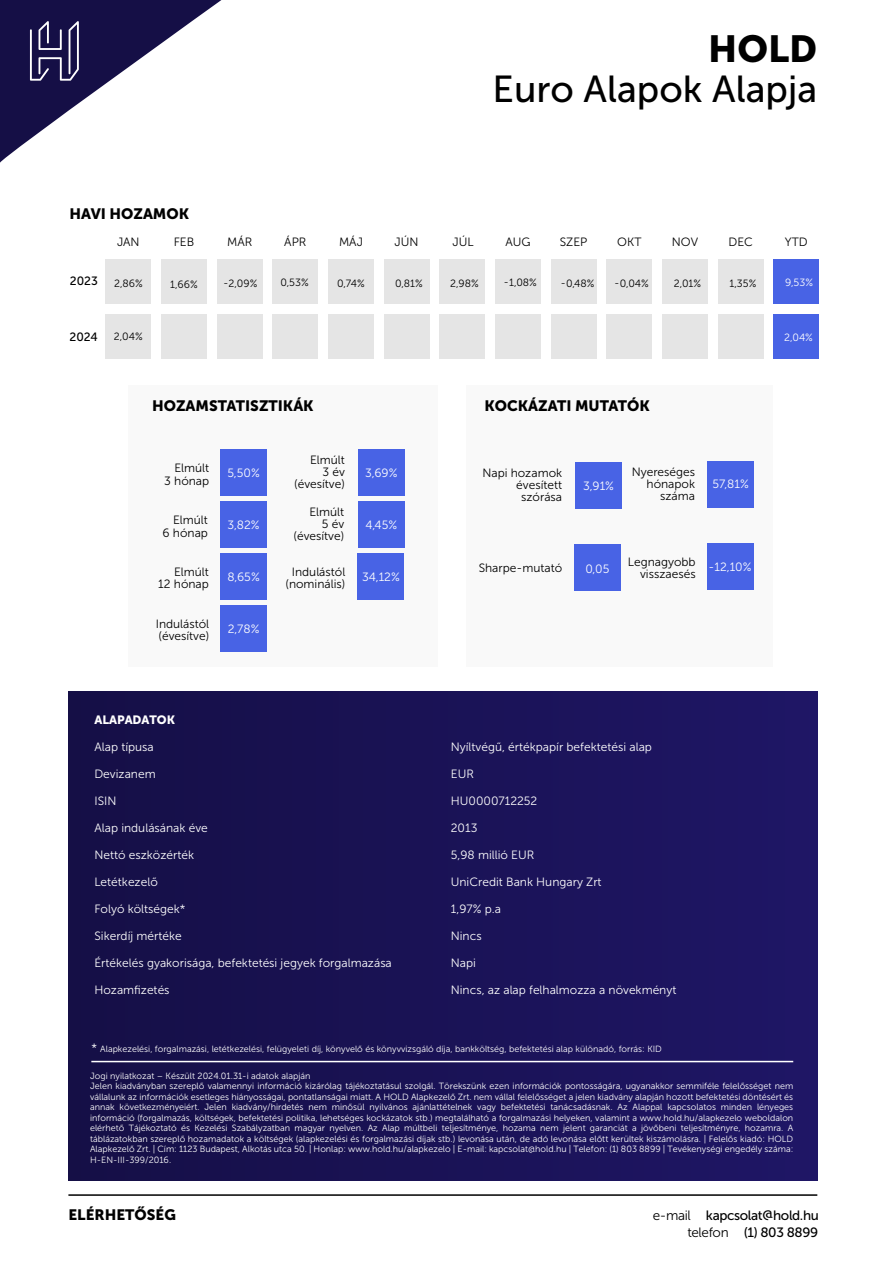
<style>
.page{position:relative;width:893px;height:1263px;background:#fff}
.page>*{position:absolute;margin:0;border:0;box-sizing:border-box;transform-origin:0 0}
.t1{font:37.5px "Museo Sans 500";color:#000}
.t2{font:37.5px "Museo Sans 900";color:#000}
.t3{font:15px "Museo Sans 900";color:#000}
.t4{font:13.5px "Museo Sans 500";letter-spacing:-.03em;color:#000}
.t5{font:12px "Museo Sans 300";color:#fff}
.t6{font:12px/12.3px "Museo Sans 300";color:#000;text-align:right}
.t7{font:12px "Museo Sans 900";color:#fff}
.t8{font:12px "Museo Sans 500";color:#000}
.t9{font:10.5px "Museo Sans 300";color:#000}
.t10{font:10.5px "Museo Sans 300";color:#fff}
.t11{font:9px/10.5px "Museo Sans 300";color:#fff}
.s1{font-size:12px}
.s2{font-family:"Museo Sans 300"}
</style>
<div class="page">
<div style="left:106px;top:259px;width:45px;height:45px;background:#e5e5e5"></div>
<div style="left:161px;top:259px;width:45px;height:45px;background:#e5e5e5"></div>
<div style="left:217px;top:259px;width:45px;height:45px;background:#e5e5e5"></div>
<div style="left:773px;top:259px;width:45px;height:45px;background:#4863e5"></div>
<div style="left:106px;top:314px;width:45px;height:45px;background:#e5e5e5"></div>
<div style="left:161px;top:314px;width:45px;height:45px;background:#e5e5e5"></div>
<div style="left:217px;top:314px;width:45px;height:45px;background:#e5e5e5"></div>
<div style="left:273px;top:314px;width:45px;height:45px;background:#e5e5e5"></div>
<div style="left:328px;top:314px;width:45px;height:45px;background:#e5e5e5"></div>
<div style="left:384px;top:314px;width:45px;height:45px;background:#e5e5e5"></div>
<div style="left:440px;top:314px;width:45px;height:45px;background:#e5e5e5"></div>
<div style="left:495px;top:314px;width:45px;height:45px;background:#e5e5e5"></div>
<div style="left:551px;top:314px;width:45px;height:45px;background:#e5e5e5"></div>
<div style="left:606px;top:314px;width:45px;height:45px;background:#e5e5e5"></div>
<div style="left:662px;top:314px;width:45px;height:45px;background:#e5e5e5"></div>
<div style="left:718px;top:314px;width:45px;height:45px;background:#e5e5e5"></div>
<div style="left:773px;top:314px;width:45px;height:45px;background:#4863e5"></div>
<div style="left:273px;top:259px;width:45px;height:45px;background:#e5e5e5"></div>
<div style="left:328px;top:259px;width:45px;height:45px;background:#e5e5e5"></div>
<div style="left:384px;top:259px;width:45px;height:45px;background:#e5e5e5"></div>
<div style="left:440px;top:259px;width:45px;height:45px;background:#e5e5e5"></div>
<div style="left:495px;top:259px;width:45px;height:45px;background:#e5e5e5"></div>
<div style="left:551px;top:259px;width:45px;height:45px;background:#e5e5e5"></div>
<div style="left:606px;top:259px;width:45px;height:45px;background:#e5e5e5"></div>
<div style="left:662px;top:259px;width:45px;height:45px;background:#e5e5e5"></div>
<div style="left:718px;top:259px;width:45px;height:45px;background:#e5e5e5"></div>
<div style="left:128px;top:385px;width:310px;height:282px;background:#f9f9f9"></div>
<div style="left:358px;top:449px;width:46px;height:47px;background:#4863e5"></div>
<div style="left:358px;top:501px;width:46px;height:47px;background:#4863e5"></div>
<div style="left:220px;top:605px;width:47px;height:46px;background:#4863e5"></div>
<div style="left:357px;top:553px;width:47px;height:47px;background:#4863e5"></div>
<div style="left:220px;top:449px;width:47px;height:47px;background:#4863e5"></div>
<div style="left:220px;top:501px;width:47px;height:47px;background:#4863e5"></div>
<div style="left:220px;top:553px;width:47px;height:47px;background:#4863e5"></div>
<div style="left:466px;top:386px;width:306px;height:281px;background:#f9f9f9"></div>
<div style="left:707px;top:461px;width:47px;height:46px;background:#4863e5"></div>
<div style="left:575px;top:462px;width:47px;height:46px;background:#4863e5"></div>
<div style="left:706px;top:543px;width:47px;height:46px;background:#4863e5"></div>
<div style="left:574px;top:544px;width:46px;height:47px;background:#4863e5"></div>
<svg style="left:0;top:0;width:221px;height:163px"></svg>
<hr style="left:68px;top:1194px;width:749px;height:2px;background:#000">
<div style="left:69px;top:691px;width:748px;height:490px;background:linear-gradient(to right,#150f46,#1f1666)"></div>
<hr style="left:91px;top:1061px;width:702px;height:1px;background:#fff">
<h1 class="t2" style="left:708px;top:28px;width:110px">HOLD</h1>
<h1 class="t1" style="left:492px;top:69px;width:326px">Euro Alapok Alapja</h1>
<h2 class="t3" style="left:70px;top:205px;width:121px">HAVI HOZAMOK</h2>
<h3 class="t6" style="left:117px;top:235px;width:24px">JAN</h3>
<h3 class="t6" style="left:174px;top:235px;width:22px">FEB</h3>
<h3 class="t6" style="left:227px;top:235px;width:27px">MÁR</h3>
<h3 class="t6" style="left:284px;top:235px;width:24px">ÁPR</h3>
<h3 class="t6" style="left:339px;top:235px;width:25px">MÁJ</h3>
<h3 class="t6" style="left:394px;top:235px;width:26px">JÚN</h3>
<h3 class="t6" style="left:452px;top:235px;width:23px">JÚL</h3>
<h3 class="t6" style="left:505px;top:235px;width:27px">AUG</h3>
<h3 class="t6" style="left:560px;top:235px;width:29px">SZEP</h3>
<h3 class="t6" style="left:617px;top:235px;width:26px">OKT</h3>
<h3 class="t6" style="left:671px;top:235px;width:28px">NOV</h3>
<h3 class="t6" style="left:728px;top:235px;width:26px">DEC</h3>
<h3 class="t6" style="left:784px;top:235px;width:24px">YTD</h3>
<h3 class="t8" style="left:70px;top:275px;width:30px">2023</h3>
<p class="t9" style="left:114px;top:278px;width:30px">2,86%</p>
<p class="t9" style="left:170px;top:279px;width:29px">1,66%</p>
<p class="t9" style="left:223px;top:278px;width:36px">-2,09%</p>
<p class="t9" style="left:280px;top:277px;width:30px">0,53%</p>
<p class="t9" style="left:337px;top:277px;width:29px">0,74%</p>
<p class="t9" style="left:395px;top:278px;width:29px">0,81%</p>
<p class="t9" style="left:450px;top:277px;width:30px">2,98%</p>
<p class="t9" style="left:503px;top:277px;width:35px">-1,08%</p>
<p class="t10" style="left:785px;top:276px;width:29px">9,53%</p>
<p class="t9" style="left:560px;top:278px;width:36px">-0,48%</p>
<p class="t9" style="left:614px;top:277px;width:36px">-0,04%</p>
<p class="t9" style="left:673px;top:278px;width:29px">2,01%</p>
<p class="t9" style="left:729px;top:278px;width:28px">1,35%</p>
<h3 class="t8" style="left:70px;top:330px;width:30px">2024</h3>
<p class="t9" style="left:114px;top:331px;width:30px">2,04%</p>
<p class="t10" style="left:784px;top:332px;width:30px">2,04%</p>
<h2 class="t3" style="left:152px;top:397px;width:163px">HOZAMSTATISZTIKÁK</h2>
<h3 class="t6" style="left:164px;top:462px;width:46px">Elmúlt<br>3 hónap</h3>
<h3 class="t5" style="left:227px;top:467px;width:34px">5,50%</h3>
<h3 class="t6" style="left:294px;top:454px;width:52px">Elmúlt<br>3 év (évesítve)</h3>
<h3 class="t5" style="left:365px;top:467px;width:34px">3,69%</h3>
<h3 class="t6" style="left:162px;top:514px;width:47px">Elmúlt<br>6 hónap</h3>
<h3 class="t5" style="left:227px;top:519px;width:34px">3,82%</h3>
<h3 class="t6" style="left:293px;top:505px;width:52px">Elmúlt<br>5 év (évesítve)</h3>
<h3 class="t5" style="left:365px;top:519px;width:33px">4,45%</h3>
<h3 class="t6" style="left:158px;top:566px;width:52px">Elmúlt<br>12 hónap</h3>
<h3 class="t5" style="left:227px;top:571px;width:34px">8,65%</h3>
<h3 class="t6" style="left:285px;top:566px;width:61px;text-align:center">Indulástól (nominális)</h3>
<h3 class="t5" style="left:362px;top:571px;width:39px">34,12%</h3>
<h3 class="t6" style="left:156px;top:618px;width:55px;text-align:left">Indulástól (évesítve)</h3>
<h3 class="t5" style="left:228px;top:622px;width:33px">2,78%</h3>
<h2 class="t3" style="left:484px;top:397px;width:167px">KOCKÁZATI MUTATÓK</h2>
<h3 class="t6" style="left:482px;top:467px;width:81px">Napi hozamok évesített szórása</h3>
<h3 class="t5" style="left:583px;top:479px;width:32px">3,91%</h3>
<h3 class="t6" style="left:631px;top:466px;width:65px">Nyereséges hónapok száma</h3>
<h3 class="t5" style="left:712px;top:478px;width:38px">57,81%</h3>
<h3 class="t6" style="left:478px;top:562px;width:85px">Sharpe-mutató</h3>
<h3 class="t5" style="left:585px;top:562px;width:26px">0,05</h3>
<h3 class="t6" style="left:628px;top:556px;width:69px">Legnagyobb visszaesés</h3>
<h3 class="t5" style="left:708px;top:560px;width:45px">-12,10%</h3>
<h3 class="t7" style="left:94px;top:713px;width:82px">ALAPADATOK</h3>
<h3 class="t5" style="left:94px;top:740px;width:61px">Alap típusa</h3>
<h3 class="t5" style="left:94px;top:767px;width:63px">Devizanem</h3>
<h3 class="t5" style="left:94px;top:794px;width:24px">ISIN</h3>
<h3 class="t5" style="left:94px;top:821px;width:115px">Alap indulásának éve</h3>
<h3 class="t5" style="left:94px;top:848px;width:101px">Nettó eszközérték</h3>
<h3 class="t5" style="left:94px;top:875px;width:65px">Letétkezelő</h3>
<h3 class="t5" style="left:94px;top:902px;width:92px">Folyó költségek*</h3>
<h3 class="t5" style="left:94px;top:929px;width:89px">Sikerdíj mértéke</h3>
<h3 class="t5" style="left:94px;top:956px;width:299px">Értékelés gyakorisága, befektetési jegyek forgalmazása</h3>
<h3 class="t5" style="left:94px;top:983px;width:77px">Hozamfizetés</h3>
<h3 class="t5" style="left:451px;top:740px;width:203px">Nyíltvégű, értékpapír befektetési alap</h3>
<h3 class="t5" style="left:451px;top:767px;width:25px">EUR</h3>
<h3 class="t5" style="left:451px;top:794px;width:88px">HU0000712252</h3>
<h3 class="t5" style="left:451px;top:821px;width:28px">2013</h3>
<h3 class="t5" style="left:451px;top:848px;width:85px">5,98 millió EUR</h3>
<h3 class="t5" style="left:451px;top:875px;width:152px">UniCredit Bank Hungary Zrt</h3>
<h3 class="t5" style="left:451px;top:902px;width:52px">1,97% p.a</h3>
<h3 class="t5" style="left:451px;top:929px;width:32px">Nincs</h3>
<h3 class="t5" style="left:451px;top:956px;width:27px">Napi</h3>
<h3 class="t5" style="left:451px;top:983px;width:227px">Nincs, az alap felhalmozza a növekményt</h3>
<p class="t11" style="left:91px;top:1044px;width:572px"><span class="s1">*</span> Alapkezelési, forgalmazási, letétkezelési, felügyeleti díj, könyvelő és könyvvizsgáló díja, bankköltség, befektetési alap különadó, forrás: KID</p>
<p class="t11" style="left:90px;top:1070px;width:704px">Jogi nyilatkozat – Készült 2024.01.31-i adatok alapján<br>Jelen kiadványban szereplő valamennyi információ kizárólag tájékoztatásul szolgál. Törekszünk ezen információk pontosságára, ugyanakkor semmiféle felelősséget nem vállalunk az információk esetleges hiányosságai, pontatlanságai miatt. A HOLD Alapkezelő Zrt. nem vállal felelősséget a jelen kiadvány alapján hozott befektetési döntésért és annak következményeiért. Jelen kiadvány/hirdetés nem minősül nyilvános ajánlattételnek vagy befektetési tanácsadásnak. Az Alappal kapcsolatos minden lényeges információ (forgalmazás, költségek, befektetési politika, lehetséges kockázatok stb.) megtalálható a forgalmazási helyeken, valamint a www.hold.hu/alapkezelo weboldalon elérhető Tájékoztató és Kezelési Szabályzatban magyar nyelven. Az Alap múltbeli teljesítménye, hozama nem jelent garanciát a jövőbeni teljesítményre, hozamra. A táblázatokban szereplő hozamadatok a költségek (alapkezelési és forgalmazási díjak stb.) levonása után, de adó levonása előtt kerültek kiszámolásra. | Felelős kiadó: HOLD Alapkezelő Zrt. | Cím: 1123 Budapest, Alkotás utca 50. | Honlap: www.hold.hu/alapkezelo | E-mail: kapcsolat@hold.hu | Telefon: (1) 803 8899 | Tevékenységi engedély száma:<br>H-EN-III-399/2016.</p>
<h2 class="t3" style="left:68px;top:1206px;width:109px">ELÉRHETŐSÉG</h2>
<h3 class="t4" style="left:652px;top:1208px;width:167px"><span class="s2">e-mail</span> kapcsolat@hold.hu</h3>
<h3 class="t4" style="left:687px;top:1225px;width:132px"><span class="s2">telefon</span> (1) 803 8899</h3>
</div>
